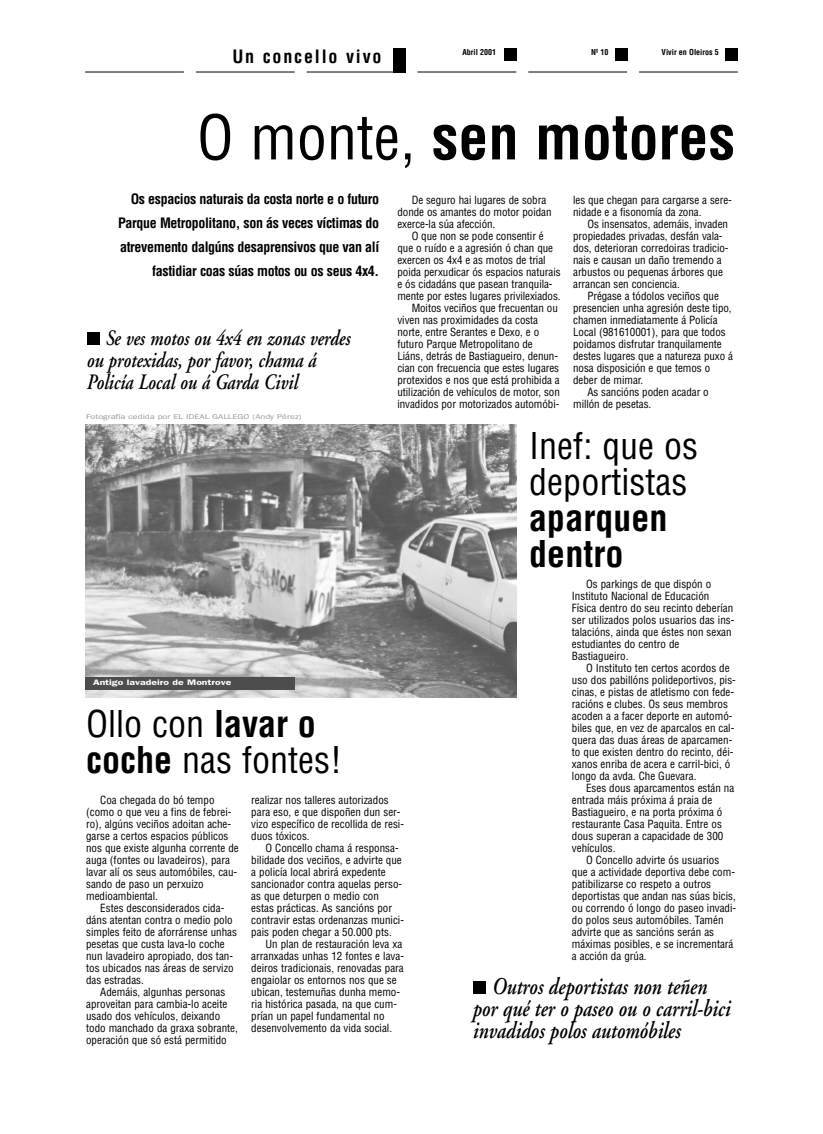
<style>
.page{position:relative;width:823px;height:1134px;background:#fff}
.page>*{position:absolute;margin:0;border:0;box-sizing:border-box;transform-origin:0 0}
.t1{font:700 condensed 60px "Helvetica";color:#000}
.t2{font:condensed 36px/36px "Helvetica";color:#000}
.t3{font:700 condensed 36px/36px "Helvetica";color:#000}
.t4{font:italic 600 24px/22px "Adobe Garamond";color:#000;scale:.8 1}
.t5{font:italic 600 22px/22px "Adobe Garamond";color:#000;scale:.8 1}
.t6{font:700 condensed 18px "Helvetica";letter-spacing:.1em;color:#000}
.t7{font:700 condensed 14px/24px "Helvetica";letter-spacing:-.025em;color:#000;text-align:right}
.t8{font:condensed 11px/12px "Helvetica";color:#000}
.t9{font:700 condensed 8px "Helvetica";color:#000}
.t10{font:600 8px "Franklin Gothic";color:#fff;scale:1.3 1}
.t11{font:7px "Franklin Gothic";color:#999;scale:1.3 1}
.s1{font-weight:400}
.s2{font-weight:700}
</style>
<div class="page">
<div style="left:725px;top:48px;width:12px;height:12px;background:#000"></div>
<div style="left:614px;top:48px;width:12px;height:12px;background:#000"></div>
<div style="left:504px;top:48px;width:12px;height:12px;background:#000"></div>
<hr style="left:417px;top:72px;width:99px;height:1px;background:#000">
<hr style="left:528px;top:72px;width:98px;height:1px;background:#000">
<hr style="left:638px;top:72px;width:99px;height:1px;background:#000">
<hr style="left:306px;top:72px;width:99px;height:1px;background:#000">
<hr style="left:196px;top:72px;width:98px;height:1px;background:#000">
<hr style="left:85px;top:72px;width:99px;height:1px;background:#000">
<div style="left:393px;top:48px;width:12px;height:24px;background:#000"></div>
<div style="left:87px;top:333px;width:12px;height:12px;background:#000"></div>
<div style="left:473px;top:981px;width:12px;height:12px;background:#000"></div>
<img style="left:85px;top:424px;width:431px;height:273px">
<div style="left:85px;top:677px;width:209px;height:12px;background:#4d4d4d"></div>
<h3 class="t6" style="left:232px;top:46px;width:150px">Un concello vivo</h3>
<p class="t9" style="left:462px;top:48px;width:35px">Abril 2001</p>
<p class="t9" style="left:590px;top:48px;width:19px">Nº 10</p>
<p class="t9" style="left:661px;top:48px;width:59px">Vivir en Oleiros 5</p>
<h1 class="t1" style="left:197px;top:104px;width:539px"><span class="s1">O monte,</span> sen motores</h1>
<p class="t7" style="left:118px;top:187px;width:262px">Os espacios naturais da costa norte e o futuro Parque Metropolitano, son ás veces víctimas do atrevemento dalgúns desaprensivos que van alí fastidiar coas súas motos ou os seus 4x4.</p>
<h3 class="t5" style="left:86px;top:329px;width:331px;text-indent:19px">Se ves motos ou 4x4 en zonas verdes ou protexidas, por favor, chama á<br>Policía Local ou á Garda Civil</h3>
<p class="t11" style="left:86px;top:413px;width:167px">Fotografía cedida por EL IDEAL GALLEGO (Andy Pérez)</p>
<p class="t8" style="left:397px;top:194px;width:155px;text-indent:14px">De seguro hai lugares de sobra donde os amantes do motor poidan exerce-la súa afección.</p>
<p class="t8" style="left:411px;top:230px;width:134px">O que non se pode consentir é</p>
<p class="t8" style="left:397px;top:242px;width:157px">que o ruído e a agresión ó chan que</p>
<p class="t8" style="left:397px;top:254px;width:149px">exercen os 4x4 e as motos de trial</p>
<p class="t8" style="left:397px;top:266px;width:164px">poida perxudicar ós espacios naturais</p>
<p class="t8" style="left:397px;top:278px;width:156px">e ós cidadáns que pasean tranquila-</p>
<p class="t8" style="left:397px;top:290px;width:165px">mente por estes lugares privilexiados.</p>
<p class="t8" style="left:411px;top:302px;width:148px">Moitos veciños que frecuentan ou</p>
<p class="t8" style="left:397px;top:314px;width:142px">viven nas proximidades da costa</p>
<p class="t8" style="left:397px;top:326px;width:143px">norte, entre Serantes e Dexo, e o</p>
<p class="t8" style="left:397px;top:338px;width:137px">futuro Parque Metropolitano de</p>
<p class="t8" style="left:397px;top:350px;width:162px">Liáns, detrás de Bastiagueiro, denun-</p>
<p class="t8" style="left:397px;top:362px;width:163px">cian con frecuencia que estes lugares</p>
<p class="t8" style="left:397px;top:374px;width:164px">protexidos e nos que está prohibida a</p>
<p class="t8" style="left:397px;top:386px;width:164px">utilización de vehículos de motor, son</p>
<p class="t8" style="left:397px;top:398px;width:163px">invadidos por motorizados automóbi-</p>
<p class="t8" style="left:573px;top:194px;width:160px">les que chegan para cargarse a sere&shy;nidade e a fisonomía da zona.</p>
<p class="t8" style="left:573px;top:218px;width:157px;text-indent:14px">Os insensatos, ademáis, invaden propiedades privadas, desfán vala&shy;dos, deterioran corredoiras tradicio&shy;nais e causan un daño tremendo a arbustos ou pequenas árbores que arrancan sen conciencia.</p>
<p class="t8" style="left:587px;top:290px;width:133px">Prégase a tódolos veciños que</p>
<p class="t8" style="left:573px;top:302px;width:160px">presencien unha agresión deste tipo,</p>
<p class="t8" style="left:573px;top:314px;width:146px">chamen inmediatamente á Policía</p>
<p class="t8" style="left:573px;top:326px;width:154px">Local (981610001), para que todos</p>
<p class="t8" style="left:573px;top:338px;width:150px">poidamos disfrutar tranquilamente</p>
<p class="t8" style="left:573px;top:350px;width:161px">destes lugares que a natureza puxo á</p>
<p class="t8" style="left:573px;top:362px;width:138px">nosa disposición e que temos o</p>
<p class="t8" style="left:573px;top:374px;width:72px">deber de mimar.</p>
<p class="t8" style="left:587px;top:386px;width:123px">As sancións poden acadar o</p>
<p class="t8" style="left:573px;top:398px;width:80px">millón de pesetas.</p>
<h2 class="t2" style="left:529px;top:428px;width:170px">Inef: que os deportistas</h2>
<h2 class="t3" style="left:529px;top:500px;width:139px">aparquen dentro</h2>
<p class="t10" style="left:93px;top:678px;width:108px">Antigo lavadeiro de Montrove</p>
<h2 class="t2" style="left:86px;top:706px;width:257px">Ollo con <span class="s2">lavar o coche</span> nas fontes!</h2>
<p class="t8" style="left:86px;top:794px;width:154px;text-indent:14px">Coa chegada do bó tempo (como o que veu a fins de febrei&shy;ro), algúns veciños adoitan ache&shy;garse a certos espacios públicos nos que existe algunha corrente de auga (fontes ou lavadeiros), para lavar alí os seus automóbiles, cau&shy;sando de paso un perxuizo medioambiental.</p>
<p class="t8" style="left:86px;top:902px;width:152px;text-indent:14px">Estes desconsiderados cida&shy;dáns atentan contra o medio polo simples feito de aforrárense unhas pesetas que custa lava-lo coche nun lavadeiro apropiado, dos tan&shy;tos ubicados nas áreas de servizo das estradas.</p>
<p class="t8" style="left:86px;top:986px;width:153px;text-indent:14px">Ademáis, algunhas personas aproveitan para cambia-lo aceite usado dos vehículos, deixando todo manchado da graxa sobrante, operación que só está permitido</p>
<p class="t8" style="left:251px;top:794px;width:154px">realizar nos talleres autorizados para eso, e que dispoñen dun ser&shy;vizo específico de recollida de resi&shy;duos tóxicos.</p>
<p class="t8" style="left:251px;top:842px;width:154px;text-indent:14px">O Concello chama á responsa&shy;bilidade dos veciños, e advirte que a policía local abrirá expedente sancionador contra aquelas perso&shy;as que deturpen o medio con estas prácticas. As sancións por contravir estas ordenanzas munici&shy;pais poden chegar a 50.000 pts.</p>
<p class="t8" style="left:251px;top:938px;width:154px;text-indent:14px">Un plan de restauración leva xa arranxadas unhas 12 fontes e lava&shy;deiros tradicionais, renovadas para engaiolar os entornos nos que se ubican, testemuñas dunha memo&shy;ria histórica pasada, na que cum&shy;prían un papel fundamental no desenvolvemento da vida social.</p>
<p class="t8" style="left:571px;top:578px;width:164px;text-indent:14px">Os parkings de que dispón o<br>Instituto Nacional de Educación<br>Física dentro do seu recinto deberían ser utilizados polos usuarios das ins&shy;talacións, ainda que éstes non sexan estudiantes do centro de<br>Bastiagueiro.</p>
<p class="t8" style="left:571px;top:662px;width:165px;text-indent:14px">O Instituto ten certos acordos de uso dos pabillóns polideportivos, pis&shy;cinas, e pistas de atletismo con fede&shy;racións e clubes. Os seus membros acoden a a facer deporte en automó&shy;biles que, en vez de aparcalos en cal&shy;quera das duas áreas de aparcamen&shy;to que existen dentro do recinto, déi&shy;xanos enriba de acera e carril-bici, ó longo da avda. Che Guevara.</p>
<p class="t8" style="left:571px;top:782px;width:164px;text-indent:14px">Eses dous aparcamentos están na entrada máis próxima á praia de<br>Bastiagueiro, e na porta próxima ó restaurante Casa Paquita. Entre os dous superan a capacidade de 300 vehículos.</p>
<p class="t8" style="left:571px;top:854px;width:166px;text-indent:14px">O Concello advirte ós usuarios que a actividade deportiva debe com&shy;patibilizarse co respeto a outros deportistas que andan nas súas bicis, ou correndo ó longo do paseo invadi&shy;do polos seus automóbiles. Tamén advirte que as sancións serán as máximas posibles, e se incrementará a acción da grúa.</p>
<h3 class="t4" style="left:472px;top:977px;width:323px;text-indent:19px">Outros deportistas non teñen por qué ter o paseo ou o carril-bici invadidos polos automóbiles</h3>
</div>
